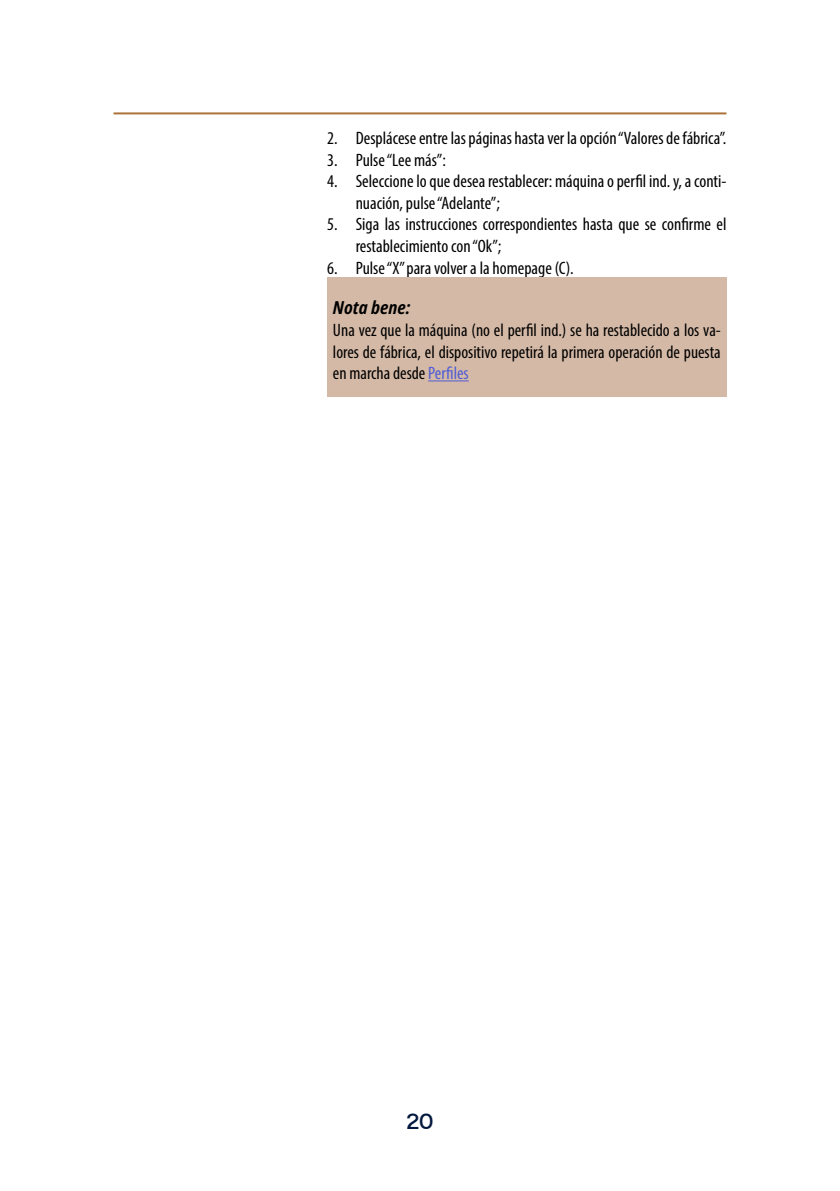
<style>
.page{position:relative;width:840px;height:1191px;background:#fff}
.page>*{position:absolute;margin:0;border:0;box-sizing:border-box;transform-origin:0 0}
.t1{font:500 22px "De Longhi Sans";color:#02183e}
.testo{font:condensed 18px/21.6px "Myriad Pro";color:#000}
.pericoli{font:italic 700 condensed 18px "Noto Sans";color:#000}
.s1{color:#4f5cd6}
</style>
<div class="page">
<hr style="left:113px;top:112px;width:613px;height:2px;background:#aa743a">
<div style="left:327px;top:277px;width:399px;height:120px;background:#d4b9a6"></div>
<hr style="left:428px;top:380px;width:40px;height:1px;background:#4f5cd6">
<p class="testo" style="left:327px;top:127px;width:400px">2. Desplácese entre las páginas hasta ver la opción “Valores de fábrica”.</p>
<p class="testo" style="left:327px;top:149px;width:120px">3. Pulse “Lee más”:</p>
<p class="testo" style="left:355px;top:170px;width:372px;text-indent:-28px">4. Seleccione lo que desea restablecer: máquina o perfil ind. y, a conti&shy;nuación, pulse “Adelante”;</p>
<p class="testo" style="left:355px;top:213px;width:372px;text-indent:-28px">5. Siga las instrucciones correspondientes hasta que se confirme el restablecimiento con “Ok”;</p>
<p class="testo" style="left:327px;top:257px;width:248px">6. Pulse “X” para volver a la homepage (C).</p>
<p class="pericoli" style="left:333px;top:295px;width:79px">Nota bene:</p>
<p class="testo" style="left:333px;top:319px;width:389px;text-align:justify">Una vez que la máquina (no el perfil ind.) se ha restablecido a los va&shy;lores de fábrica, el dispositivo repetirá la primera operación de puesta en marcha desde <span class="s1">Perfiles</span></p>
<p class="t1" style="left:406px;top:1108px;width:29px">20</p>
</div>
